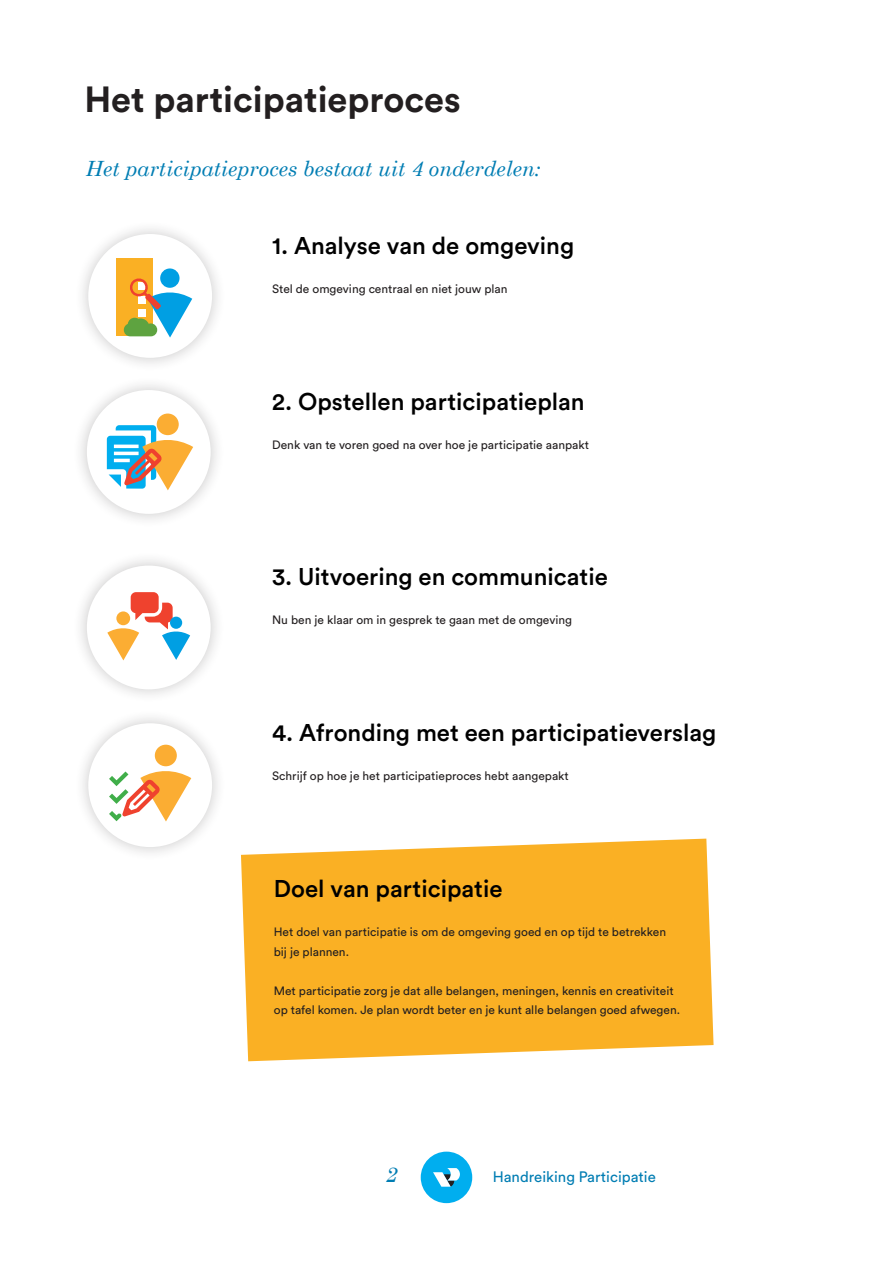
<style>
.page{position:relative;width:893px;height:1263px;background:#fff}
.page>*{position:absolute;margin:0;border:0;box-sizing:border-box;transform-origin:0 0}
.Zwarte_kop_H1{font:700 36px "Circular Std";color:#231f20}
.Stappen_infographic{font:500 24px "Circular Std";color:#000}
.Subtitel_lopende_tekst_H2{font:500 24px "Circular Std";color:#000}
.Century_lopende_tekst{font:italic 21px "Century Schoolbook";color:#007db3}
.t1{font:15px "Circular Std";color:#007db3}
.Broodtekst_lopende_tekst{font:12px/19.5px "Circular Std";color:#231f20}
</style>
<div class="page">
<svg style="left:241px;top:838px;width:473px;height:223px;background:#fab637"></svg>
<div style="left:74px;top:219px;width:152px;height:153px;background:#231f20;opacity:.25"></div>
<div style="left:88px;top:234px;width:124px;height:124px;background:#fff;border-radius:50%"></div>
<div style="left:160px;top:268px;width:20px;height:20px;background:#009fe3;border-radius:50%"></div>
<div style="left:116px;top:259px;width:36px;height:77px;background:#fab024"></div>
<svg style="left:124px;top:278px;width:68px;height:60px"></svg>
<div style="left:72px;top:375px;width:153px;height:153px;background:#231f20;opacity:.25"></div>
<div style="left:87px;top:390px;width:124px;height:124px;background:#fff;border-radius:50%"></div>
<div style="left:157px;top:413px;width:22px;height:22px;background:#fbad33;border-radius:50%"></div>
<svg style="left:107px;top:425px;width:86px;height:65px"></svg>
<div style="left:72px;top:551px;width:153px;height:153px;background:#231f20;opacity:.25"></div>
<div style="left:87px;top:566px;width:124px;height:123px;background:#fff;border-radius:50%"></div>
<svg style="left:107px;top:592px;width:83px;height:68px"></svg>
<div style="left:170px;top:617px;width:12px;height:12px;background:#009fe3;border-radius:50%"></div>
<div style="left:74px;top:708px;width:152px;height:153px;background:#231f20;opacity:.25"></div>
<div style="left:88px;top:723px;width:124px;height:124px;background:#fff;border-radius:50%"></div>
<div style="left:155px;top:745px;width:22px;height:21px;background:#fbad33;border-radius:50%"></div>
<svg style="left:109px;top:771px;width:82px;height:50px"></svg>
<div style="left:421px;top:1151px;width:51px;height:52px;background:#00aeef;border-radius:50%"></div>
<svg style="left:433px;top:1168px;width:27px;height:19px"></svg>
<h1 class="Zwarte_kop_H1" style="left:84px;top:76px;width:378px">Het participatieproces</h1>
<p class="Century_lopende_tekst" style="left:86px;top:155px;width:457px">Het participatieproces bestaat uit 4 onderdelen:</p>
<p class="Stappen_infographic" style="left:272px;top:230px;width:303px">1. Analyse van de omgeving</p>
<p class="Broodtekst_lopende_tekst" style="left:272px;top:278px;width:237px">Stel de omgeving centraal en niet jouw plan</p>
<p class="Stappen_infographic" style="left:272px;top:386px;width:314px">2. Opstellen participatieplan</p>
<p class="Broodtekst_lopende_tekst" style="left:272px;top:434px;width:318px">Denk van te voren goed na over hoe je participatie aanpakt</p>
<p class="Stappen_infographic" style="left:272px;top:562px;width:337px">3. Uitvoering en communicatie</p>
<p class="Broodtekst_lopende_tekst" style="left:272px;top:610px;width:301px">Nu ben je klaar om in gesprek te gaan met de omgeving</p>
<p class="Stappen_infographic" style="left:272px;top:718px;width:446px">4. Afronding met een participatieverslag</p>
<p class="Broodtekst_lopende_tekst" style="left:272px;top:766px;width:298px">Schrijf op hoe je het participatieproces hebt aangepakt</p>
<h2 class="Subtitel_lopende_tekst_H2" style="left:274px;top:874px;width:230px">Doel van participatie</h2>
<p class="Broodtekst_lopende_tekst" style="left:274px;top:922px;width:394px">Het doel van participatie is om de omgeving goed en op tijd te betrekken bij je plannen.</p>
<p class="Broodtekst_lopende_tekst" style="left:274px;top:980px;width:408px">Met participatie zorg je dat alle belangen, meningen, kennis en creativiteit op tafel komen. Je plan wordt beter en je kunt alle belangen goed afwegen.</p>
<h3 class="Century_lopende_tekst" style="left:386px;top:1162px;width:13px">2</h3>
<p class="t1" style="left:493px;top:1167px;width:165px">Handreiking Participatie</p>
</div>
